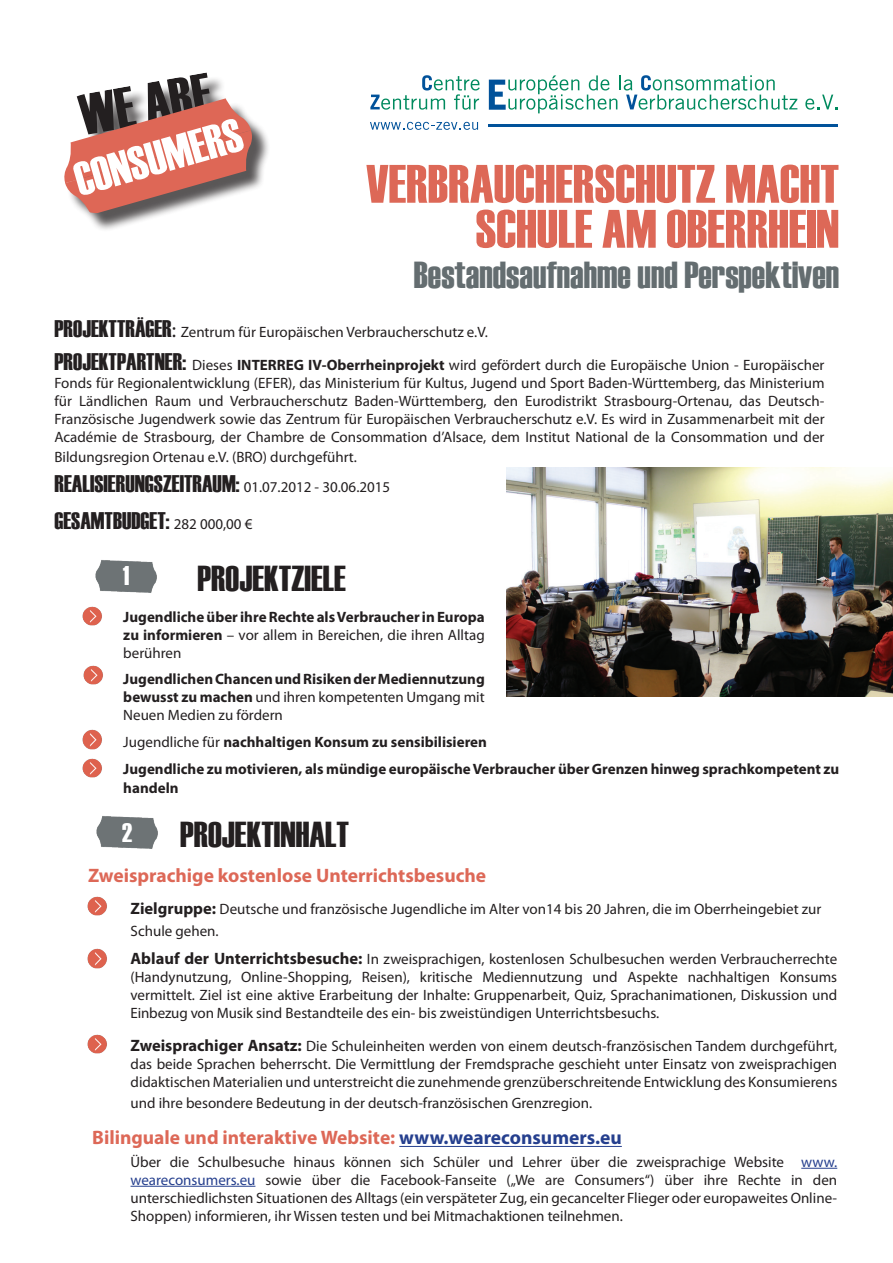
<style>
.page{position:relative;width:893px;height:1263px;background:#fff}
.page>*{position:absolute;margin:0;border:0;box-sizing:border-box;transform-origin:0 0}
.t1{font:54px/45px "Haettenschweiler";color:#dd6857;text-align:right}
.t2{font:37.5px "Haettenschweiler";color:#646d70}
.t3{font:36px "Haettenschweiler";color:#231f20}
.t4{font:27px "Haettenschweiler";color:#fff}
.t5{font:24px/37.3px "Haettenschweiler";color:#231f20}
.t6{font:700 19.5px "Myriad Pro";color:#dd6857}
.t7{font:15px/18px "Myriad Pro";color:#231f20;text-align:justify}
.t8{font:700 15px/18px "Myriad Pro";color:#231f20;text-align:justify}
.s1{font-family:"Haettenschweiler";font-size:24px}
.s2{font-size:21px}
.s3{font-weight:700}
.s4{font-family:"Myriad Pro";font-size:15px}
.s5{font-weight:400}
.s6{font-weight:700;font-size:16.5px}
.s7{color:#253f8e}
</style>
<div class="page">
<div style="left:67px;top:75px;width:203px;height:156px;background:#231f20;opacity:.75"></div>
<svg style="left:64px;top:72px;width:188px;height:143px"></svg>
<svg style="left:370px;top:75px;width:110px;height:35px"></svg>
<svg style="left:805px;top:95px;width:33px;height:15px"></svg>
<svg style="left:489px;top:75px;width:308px;height:38px"></svg>
<svg style="left:370px;top:122px;width:108px;height:8px"></svg>
<hr style="left:488px;top:124px;width:350px;height:3px;background:#01529a">
<img style="left:82px;top:606px;width:20px;height:19px">
<img style="left:96px;top:816px;width:62px;height:33px">
<hr style="left:399px;top:1146px;width:223px;height:1px;background:#253f8e">
<hr style="left:801px;top:1168px;width:36px;height:1px;background:#253f8e">
<hr style="left:131px;top:1186px;width:124px;height:1px;background:#253f8e">
<img style="left:506px;top:467px;width:387px;height:230px">
<img style="left:83px;top:665px;width:20px;height:20px">
<img style="left:82px;top:730px;width:20px;height:19px">
<img style="left:87px;top:896px;width:20px;height:20px">
<img style="left:87px;top:949px;width:20px;height:19px">
<img style="left:87px;top:1034px;width:20px;height:20px">
<img style="left:95px;top:560px;width:62px;height:33px">
<img style="left:82px;top:758px;width:20px;height:20px">
<h1 class="t1" style="left:366px;top:161px;width:474px">VERBRAUCHERSCHUTZ MACHT<br>SCHULE AM OBERRHEIN</h1>
<h2 class="t2" style="left:414px;top:249px;width:427px">Bestandsaufnahme und Perspektiven</h2>
<p class="t7" style="left:54px;top:322px;width:435px"><span class="s1">PROJEKTTRÄGER</span><span class="s2">:</span> Zentrum für Europäischen Verbraucherschutz e.V.</p>
<p class="t7" style="left:54px;top:356px;width:772px"><span class="s1">PROJEKTPARTNER:</span> Dieses <span class="s3">INTERREG IV-Oberrheinprojekt</span> wird gefördert durch die Europäische Union - Europäischer Fonds für Regionalentwicklung (EFER), das Ministerium für Kultus, Jugend und Sport Baden-Württemberg, das Ministerium für Ländlichen Raum und Verbraucherschutz Baden-Württemberg, den Eurodistrikt Strasbourg-Ortenau, das Deutsch-Französische Jugendwerk sowie das Zentrum für Europäischen Verbraucherschutz e.V. Es wird in Zusammenarbeit mit der Académie de Strasbourg, der Chambre de Consommation d’Alsace, dem Institut National de la Consommation und der</p>
<p class="t7" style="left:54px;top:448px;width:304px">Bildungsregion Ortenau e.V. (BRO) durchgeführt.</p>
<h3 class="t5" style="left:54px;top:465px;width:337px">REALISIERUNGSZEITRAUM: <span class="s4">01.07.2012 - 30.06.2015<br></span>GESAMTBUDGET: <span class="s4">282 000,00 €</span></h3>
<h3 class="t3" style="left:198px;top:554px;width:150px">PROJEKTZIELE</h3>
<h3 class="t4" style="left:123px;top:557px;width:8px">1</h3>
<p class="t8" style="left:123px;top:607px;width:363px">Jugendliche über ihre Rechte als Verbraucher in Europa zu informieren <span class="s5">– vor allem in Bereichen, die ihren Alltag berühren</span></p>
<p class="t8" style="left:123px;top:670px;width:363px">Jugendlichen Chancen und Risiken der Mediennutzung bewusst zu machen <span class="s5">und ihren kompetenten Umgang mit Neuen Medien zu fördern</span></p>
<p class="t8" style="left:123px;top:728px;width:717px;line-height:26.5px"><span class="s5">Jugendliche für</span> nachhaltigen Konsum zu sensibilisieren<br>Jugendliche zu motivieren, als mündige europäische Verbraucher über Grenzen hinweg sprachkompetent zu</p>
<p class="t8" style="left:123px;top:779px;width:57px">handeln</p>
<h3 class="t4" style="left:122px;top:814px;width:12px">2</h3>
<h3 class="t3" style="left:180px;top:810px;width:171px">PROJEKTINHALT</h3>
<h3 class="t6" style="left:88px;top:862px;width:400px">Zweisprachige kostenlose Unterrichtsbesuche</h3>
<p class="t7" style="left:131px;top:898px;width:692px;line-height:21.6px"><span class="s6">Zielgruppe:</span> Deutsche und französische Jugendliche im Alter von14 bis 20 Jahren, die im Oberrheingebiet zur<br>Schule gehen.</p>
<p class="t7" style="left:131px;top:950px;width:708px"><span class="s6">Ablauf der Unterrichtsbesuche:</span> In zweisprachigen, kostenlosen Schulbesuchen werden Verbraucherrechte (Handynutzung, Online-Shopping, Reisen), kritische Mediennutzung und Aspekte nachhaltigen Konsums vermittelt. Ziel ist eine aktive Erarbeitung der Inhalte: Gruppenarbeit, Quiz, Sprachanimationen, Diskussion und Einbezug von Musik sind Bestandteile des ein- bis zweistündigen Unterrichtsbesuchs.</p>
<p class="t7" style="left:131px;top:1036px;width:708px"><span class="s6">Zweisprachiger Ansatz:</span> Die Schuleinheiten werden von einem deutsch-französischen Tandem durchgeführt, das beide Sprachen beherrscht. Die Vermittlung der Fremdsprache geschieht unter Einsatz von zweisprachigen didaktischen Materialien und unterstreicht die zunehmende grenzüberschreitende Entwicklung des Konsumierens</p>
<p class="t7" style="left:131px;top:1094px;width:463px">und ihre besondere Bedeutung in der deutsch-französischen Grenzregion.</p>
<h3 class="t6" style="left:92px;top:1125px;width:531px">Bilinguale und interaktive Website: <span class="s7">www.weareconsumers.eu</span></h3>
<p class="t7" style="left:131px;top:1152px;width:708px">Über die Schulbesuche hinaus können sich Schüler und Lehrer über die zweisprachige Website <span class="s7">www. weareconsumers.eu</span> sowie über die Facebook-Fanseite („We are Consumers“) über ihre Rechte in den unterschiedlichsten Situationen des Alltags (ein verspäteter Zug, ein gecancelter Flieger oder europaweites Online-Shoppen) informieren, ihr Wissen testen und bei Mitmachaktionen teilnehmen.</p>
</div>
